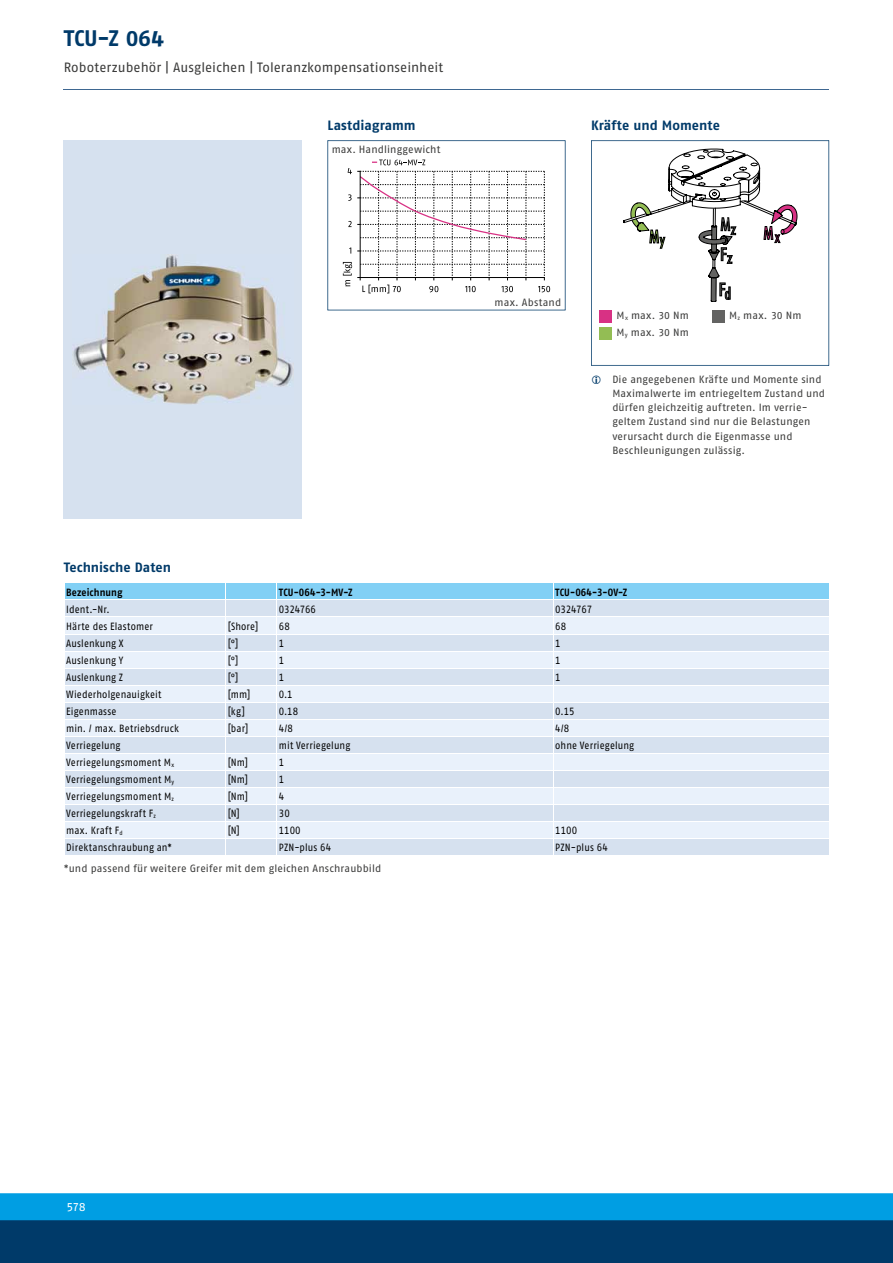
<style>
.page{position:relative;width:893px;height:1263px;background:#fff}
.page>*{position:absolute;margin:0;border:0;box-sizing:border-box;transform-origin:0 0}
.t1{font:700 22.5px "SCHUNK Fago Pro";letter-spacing:-.005em;color:#003a69}
.t2{font:13.5px "SCHUNK Fago Pro";letter-spacing:.005em;color:#3b3b3a}
.t3{font:700 13.5px "SCHUNK Fago Pro";letter-spacing:.005em;color:#003a69}
.t4{font:12px "SCHUNK Fago Pro";color:#fff}
.t5{font:10.5px "SCHUNK Fago Pro";letter-spacing:.015em;color:#000;scale:.9 1}
.t6{font:10.5px/14.2px "SCHUNK Fago Pro";letter-spacing:.01em;color:#3b3b3a}
.t7{font:700 10.5px "SCHUNK Fago Pro";letter-spacing:.015em;color:#000;scale:.9 1}
.t8{font:10.5px "SCHUNK Fago Pro";letter-spacing:-.025em;color:#000;scale:.9 1}
</style>
<div class="page">
<div style="left:0;top:1202px;width:893px;height:61px;background:#003a69"></div>
<div style="left:0;top:1193px;width:893px;height:27px;background:#009ee3"></div>
<hr style="left:64px;top:89px;width:765px;height:1px;background:#3e6791">
<div style="left:64px;top:140px;width:238px;height:379px;background:#d6e1ef"></div>
<img style="left:72px;top:255px;width:221px;height:149px">
<svg style="left:327px;top:140px;width:239px;height:170px"></svg>
<hr style="left:360px;top:171px;width:1px;height:106px;background:#000">
<svg style="left:591px;top:140px;width:238px;height:226px"></svg>
<svg style="left:623px;top:149px;width:174px;height:153px"></svg>
<div style="left:600px;top:310px;width:12px;height:13px;background:#d83184"></div>
<div style="left:600px;top:327px;width:12px;height:13px;background:#93bd54"></div>
<div style="left:712px;top:310px;width:13px;height:13px;background:#636362"></div>
<svg style="left:65px;top:583px;width:764px;height:272px;background:#dbe8f5"></svg>
<h1 class="t1" style="left:64px;top:24px;width:102px">TCU-Z 064</h1>
<p class="t2" style="left:64px;top:60px;width:381px">Roboterzubehör | Ausgleichen | Toleranzkompensationseinheit</p>
<p class="t3" style="left:327px;top:117px;width:90px">Lastdiagramm</p>
<p class="t6" style="left:332px;top:142px;width:110px">max. Handlinggewicht</p>
<p class="t3" style="left:591px;top:117px;width:131px">Kräfte und Momente</p>
<p class="t6" style="left:494px;top:295px;width:68px">max. Abstand</p>
<p class="t6" style="left:617px;top:307px;width:74px;line-height:17px">M <sub>x</sub> max. 30 Nm<br>M <sub>y</sub> max. 30 Nm</p>
<p class="t6" style="left:729px;top:308px;width:74px">M <sub>z</sub> max. 30 Nm</p>
<p class="t6" style="left:612px;top:372px;width:214px">Die angegebenen Kräfte und Momente sind Maximalwerte im entriegeltem Zustand und dürfen gleichzeitig auftreten. Im verrie&shy;geltem Zustand sind nur die Belastungen verursacht durch die Eigenmasse und Beschleunigungen zulässig.</p>
<p class="t3" style="left:64px;top:559px;width:109px">Technische Daten</p>
<p class="t7" style="left:66px;top:586px;width:64px">Bezeichnung</p>
<p class="t7" style="left:279px;top:586px;width:83px">TCU-064-3-MV-Z</p>
<p class="t7" style="left:555px;top:586px;width:82px">TCU-064-3-OV-Z</p>
<p class="t5" style="left:66px;top:603px;width:50px">Ident.-Nr.</p>
<p class="t8" style="left:279px;top:603px;width:43px">0324766</p>
<p class="t8" style="left:555px;top:603px;width:43px">0324767</p>
<p class="t5" style="left:66px;top:620px;width:98px">Härte des Elastomer</p>
<p class="t5" style="left:228px;top:620px;width:35px">[Shore]</p>
<p class="t5" style="left:279px;top:620px;width:14px">68</p>
<p class="t5" style="left:555px;top:620px;width:14px">68</p>
<p class="t5" style="left:66px;top:637px;width:65px">Auslenkung X</p>
<p class="t5" style="left:228px;top:637px;width:13px">[°]</p>
<p class="t5" style="left:279px;top:637px;width:8px">1</p>
<p class="t5" style="left:555px;top:637px;width:8px">1</p>
<p class="t5" style="left:66px;top:654px;width:65px">Auslenkung Y</p>
<p class="t5" style="left:228px;top:654px;width:13px">[°]</p>
<p class="t5" style="left:279px;top:654px;width:8px">1</p>
<p class="t5" style="left:555px;top:654px;width:8px">1</p>
<p class="t5" style="left:66px;top:671px;width:65px">Auslenkung Z</p>
<p class="t5" style="left:228px;top:671px;width:13px">[°]</p>
<p class="t5" style="left:279px;top:671px;width:8px">1</p>
<p class="t5" style="left:555px;top:671px;width:8px">1</p>
<p class="t5" style="left:66px;top:688px;width:107px">Wiederholgenauigkeit</p>
<p class="t5" style="left:228px;top:688px;width:27px">[mm]</p>
<p class="t5" style="left:279px;top:688px;width:17px">0.1</p>
<p class="t5" style="left:66px;top:705px;width:57px">Eigenmasse</p>
<p class="t5" style="left:228px;top:705px;width:21px">[kg]</p>
<p class="t5" style="left:279px;top:705px;width:23px">0.18</p>
<p class="t5" style="left:555px;top:705px;width:23px">0.15</p>
<p class="t5" style="left:66px;top:722px;width:127px">min. / max. Betriebsdruck</p>
<p class="t5" style="left:228px;top:722px;width:24px">[bar]</p>
<p class="t5" style="left:279px;top:722px;width:17px">4/8</p>
<p class="t5" style="left:555px;top:722px;width:17px">4/8</p>
<p class="t5" style="left:66px;top:739px;width:62px">Verriegelung</p>
<p class="t5" style="left:279px;top:739px;width:81px">mit Verriegelung</p>
<p class="t5" style="left:555px;top:739px;width:89px">ohne Verriegelung</p>
<p class="t5" style="left:66px;top:756px;width:122px">Verriegelungsmoment M <sub>x</sub></p>
<p class="t5" style="left:228px;top:756px;width:24px">[Nm]</p>
<p class="t5" style="left:279px;top:756px;width:8px">1</p>
<p class="t5" style="left:66px;top:773px;width:121px">Verriegelungsmoment M <sub>y</sub></p>
<p class="t5" style="left:228px;top:773px;width:24px">[Nm]</p>
<p class="t5" style="left:279px;top:773px;width:8px">1</p>
<p class="t5" style="left:66px;top:790px;width:121px">Verriegelungsmoment M <sub>z</sub></p>
<p class="t5" style="left:228px;top:790px;width:24px">[Nm]</p>
<p class="t5" style="left:279px;top:790px;width:8px">4</p>
<p class="t5" style="left:66px;top:807px;width:101px">Verriegelungskraft F <sub>z</sub></p>
<p class="t5" style="left:228px;top:807px;width:15px">[N]</p>
<p class="t5" style="left:279px;top:807px;width:14px">30</p>
<p class="t5" style="left:66px;top:824px;width:64px">max. Kraft F <sub>d</sub></p>
<p class="t5" style="left:228px;top:824px;width:15px">[N]</p>
<p class="t5" style="left:279px;top:824px;width:26px">1100</p>
<p class="t5" style="left:555px;top:824px;width:26px">1100</p>
<p class="t5" style="left:66px;top:841px;width:119px">Direktanschraubung an*</p>
<p class="t5" style="left:279px;top:841px;width:60px">PZN-plus 64</p>
<p class="t5" style="left:555px;top:841px;width:60px">PZN-plus 64</p>
<p class="t6" style="left:64px;top:861px;width:319px">*und passend für weitere Greifer mit dem gleichen Anschraubbild</p>
<p class="t4" style="left:67px;top:1199px;width:20px">578</p>
</div>
